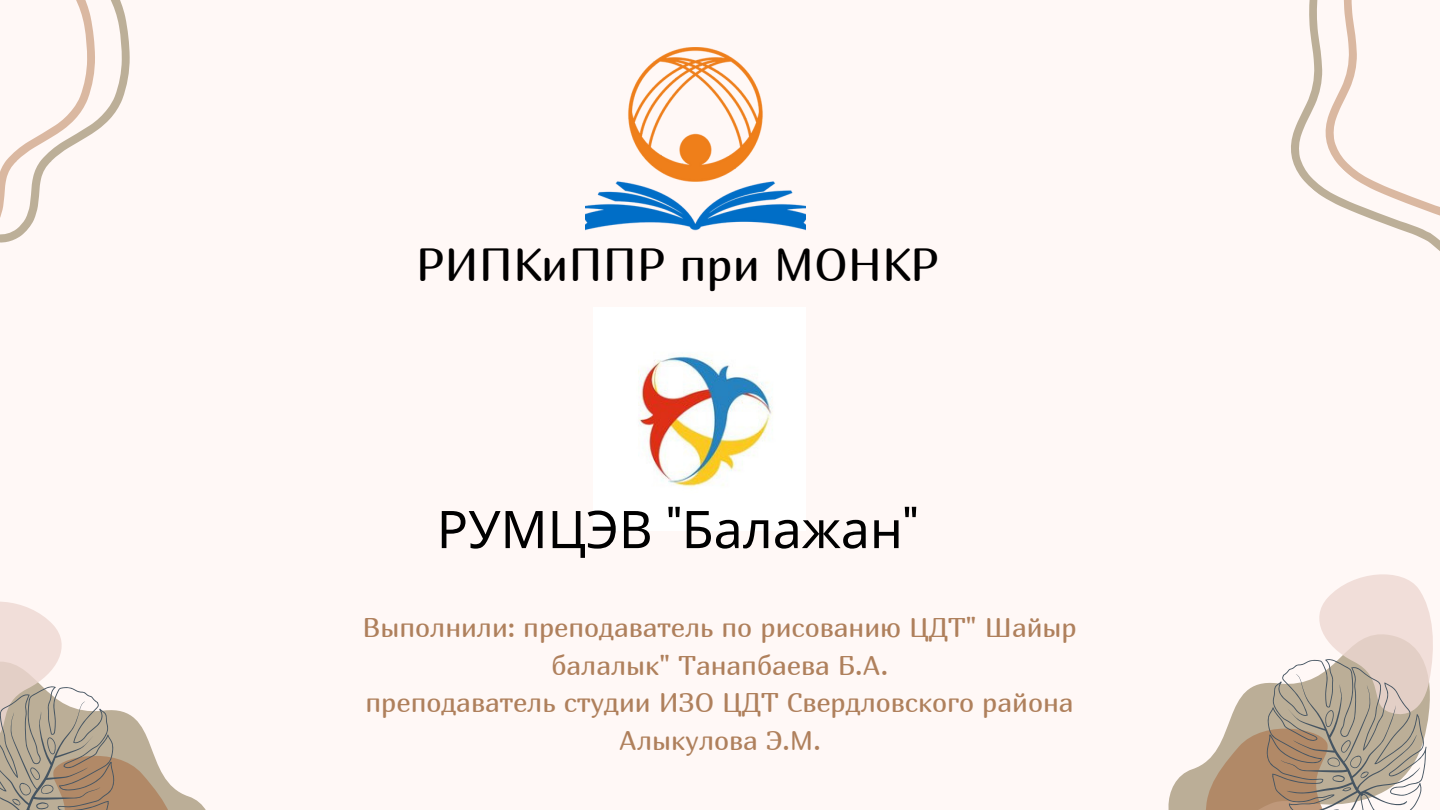
<style>
.page{position:relative;width:1440px;height:810px;background:#fff8f6}
.page>*{position:absolute;margin:0;border:0;box-sizing:border-box;transform-origin:0 0}
.t1{font:51.9px "Noto Sans";color:#000}
.t2{font:46.4px "Marmelad";color:#000}
.t3{font:27px/37.5px "Marmelad";color:#af805c;text-align:center}
.s1{font-family:"Poppins"}
</style>
<div class="page">
<svg style="left:1168px;top:764px;width:34px;height:46px;fill:#bbae97"></svg>
<svg style="left:1202px;top:574px;width:231px;height:236px"></svg>
<svg style="left:0;top:601px;width:206px;height:209px"></svg>
<svg style="left:0;top:0;width:130px;height:243px"></svg>
<svg style="left:1291px;top:0;width:149px;height:251px"></svg>
<img style="left:586px;top:47px;width:219px;height:184px">
<img style="left:639px;top:356px;width:134px;height:131px">
<p class="t2" style="left:416px;top:236px;width:525px">РИПКиППР при МОНКР</p>
<p class="t1" style="left:437px;top:493px;width:483px">РУМЦЭВ <span class="s1">"</span>Балажан<span class="s1">"</span></p>
<p class="t3" style="left:362px;top:609px;width:716px">Выполнили: преподаватель по рисованию ЦДТ" Шайыр балалык" Танапбаева Б.А.</p>
<p class="t3" style="left:366px;top:684px;width:710px">преподаватель студии ИЗО ЦДТ Свердловского района<br>Алыкулова Э.М.</p>
</div>
